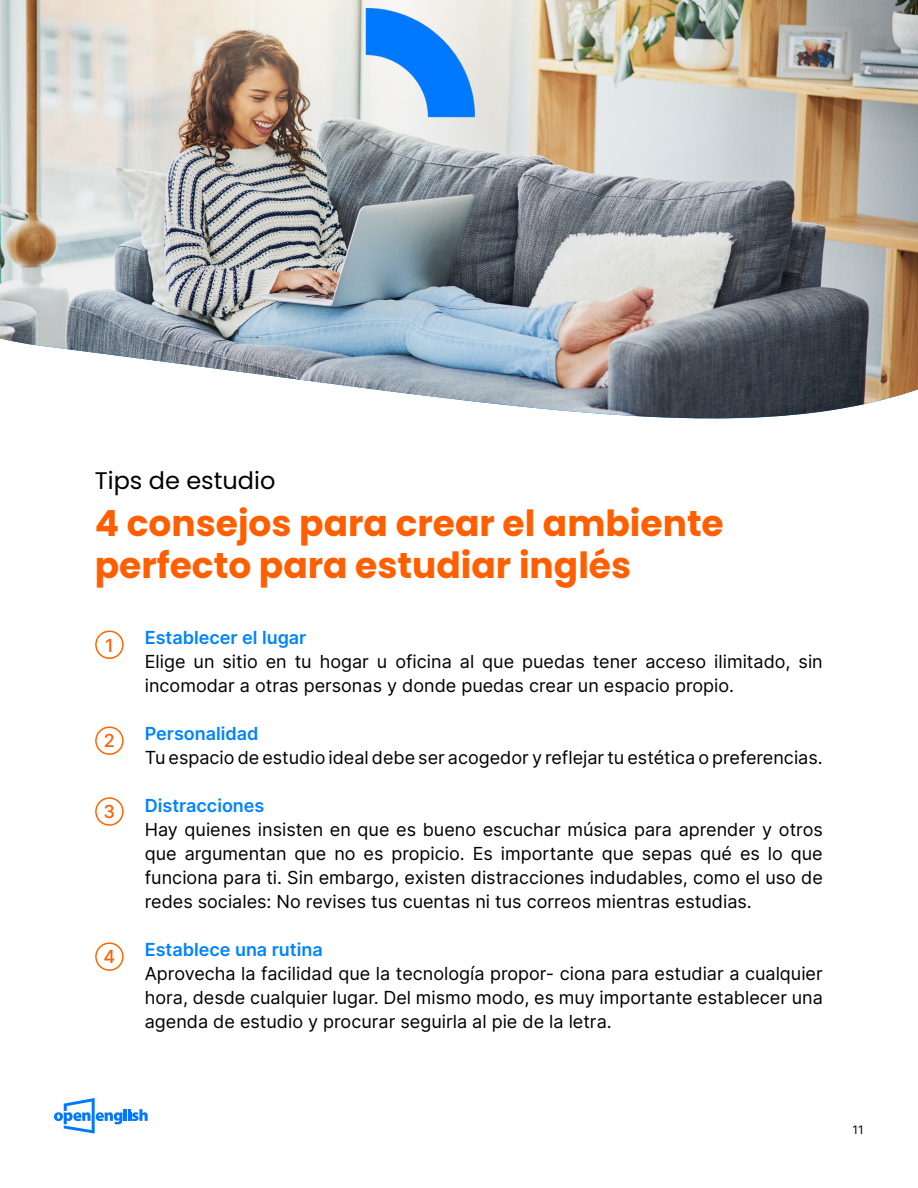
<style>
.page{position:relative;width:918px;height:1188px;background:#fff}
.page>*{position:absolute;margin:0;border:0;box-sizing:border-box;transform-origin:0 0}
.Paragraph_Style_4{font:700 36px/42px "Poppins";color:#ff5f00}
.Paragraph_Style_6{font:24px "Poppins";color:#000}
.t1{font:18px/24px "Inter";color:#000;text-align:justify}
.t2{font:600 18px "Inter";color:#0084ff}
.Indice_Numero{font:500 18px "Inter";color:#ff5f00}
.t3{font:11.7px "Inter";color:#000}
</style>
<div class="page">
<svg style="left:54px;top:1098px;width:94px;height:36px"></svg>
<img style="left:0;top:0;width:918px;height:419px">
<img style="left:362px;top:3px;width:118px;height:119px">
<div style="left:95px;top:631px;width:29px;height:28px;border:2px solid #f60;border-radius:50%"></div>
<div style="left:95px;top:726px;width:29px;height:29px;border:2px solid #f60;border-radius:50%"></div>
<div style="left:95px;top:797px;width:29px;height:29px;border:2px solid #f60;border-radius:50%"></div>
<div style="left:95px;top:942px;width:29px;height:29px;border:2px solid #f60;border-radius:50%"></div>
<p class="Paragraph_Style_6" style="left:95px;top:466px;width:182px">Tips de estudio</p>
<p class="Paragraph_Style_4" style="left:95px;top:503px;width:630px">4 consejos para crear el ambiente perfecto para estudiar inglés</p>
<p class="Indice_Numero" style="left:105px;top:632px;width:10px">1</p>
<p class="Indice_Numero" style="left:104px;top:727px;width:13px">2</p>
<p class="Indice_Numero" style="left:104px;top:798px;width:13px">3</p>
<p class="Indice_Numero" style="left:104px;top:943px;width:13px">4</p>
<p class="t2" style="left:145px;top:624px;width:163px">Establecer el lugar</p>
<p class="t1" style="left:145px;top:649px;width:680px">Elige un sitio en tu hogar u oficina al que puedas tener acceso ilimitado, sin incomodar a otras personas y donde puedas crear un espacio propio.</p>
<p class="t2" style="left:145px;top:720px;width:115px">Personalidad</p>
<p class="t1" style="left:145px;top:745px;width:680px">Tu espacio de estudio ideal debe ser acogedor y reflejar tu estética o preferencias.</p>
<p class="t2" style="left:145px;top:792px;width:121px">Distracciones</p>
<p class="t1" style="left:145px;top:817px;width:680px">Hay quienes insisten en que es bueno escuchar música para aprender y otros que argumentan que no es propicio. Es importante que sepas qué es lo que funciona para ti. Sin embargo, existen distracciones indudables, como el uso de redes sociales: No revises tus cuentas ni tus correos mientras estudias.</p>
<p class="t2" style="left:145px;top:936px;width:179px">Establece una rutina</p>
<p class="t1" style="left:145px;top:961px;width:680px">Aprovecha la facilidad que la tecnología propor- ciona para estudiar a cualquier hora, desde cualquier lugar. Del mismo modo, es muy importante establecer una agenda de estudio y procurar seguirla al pie de la letra.</p>
<p class="t3" style="left:853px;top:1121px;width:13px">11</p>
</div>
